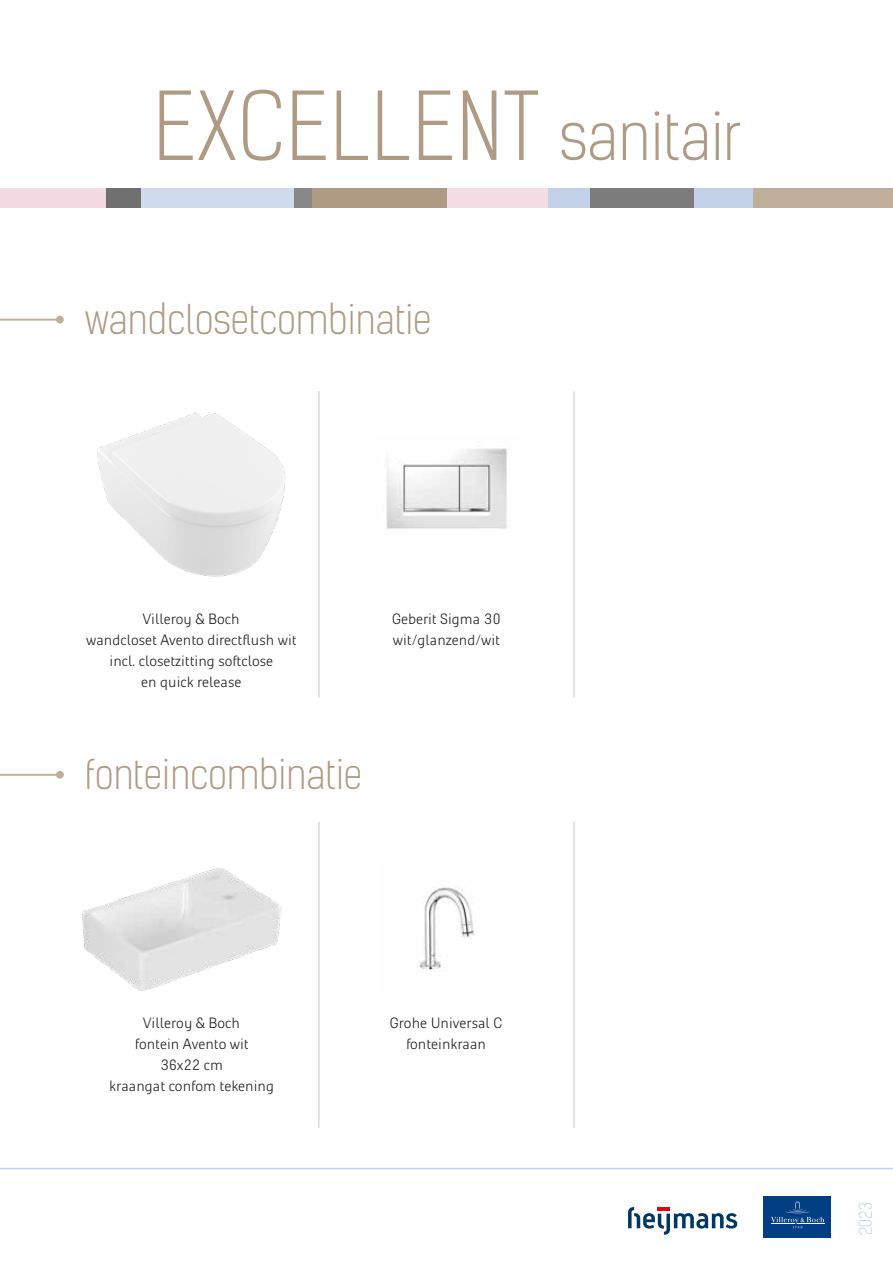
<style>
.page{position:relative;width:893px;height:1263px;background:#fff}
.page>*{position:absolute;margin:0;border:0;box-sizing:border-box;transform-origin:0 0}
.t1{font:300 90px "Kelson Sans";letter-spacing:.015em;color:#af9b83}
.t2{font:300 39px "Kelson Sans";color:#af9b83}
.t3{font:300 16.5px "Kelson Sans";color:#c4d2e9}
.t4{font:300 15px/21px "Heijmans";color:#1d1d1b;text-align:center}
.s1{font-size:63px}
</style>
<div class="page">
<img style="left:97px;top:413px;width:188px;height:164px">
<img style="left:419px;top:887px;width:55px;height:84px">
<hr style="left:0;top:1168px;width:893px;height:1px;background:#c4d2e9">
<img style="left:82px;top:867px;width:199px;height:124px">
<svg style="left:628px;top:1207px;width:110px;height:28px"></svg>
<div style="left:764px;top:1196px;width:67px;height:41px;background:#023e84"></div>
<svg style="left:771px;top:1201px;width:53px;height:27px"></svg>
<img style="left:386px;top:448px;width:121px;height:81px">
<div style="left:446px;top:188px;width:102px;height:19px;background:#f5dde5"></div>
<div style="left:548px;top:188px;width:42px;height:19px;background:#c4d2e9"></div>
<div style="left:293px;top:188px;width:19px;height:19px;background:#898888"></div>
<div style="left:753px;top:188px;width:140px;height:19px;background:#beae9a"></div>
<div style="left:0;top:188px;width:106px;height:19px;background:#f3d9e2"></div>
<div style="left:312px;top:188px;width:134px;height:19px;background:#af9b83"></div>
<div style="left:590px;top:188px;width:107px;height:19px;background:#7d7c7c"></div>
<div style="left:140px;top:188px;width:153px;height:19px;background:#d0dbed"></div>
<div style="left:106px;top:188px;width:34px;height:19px;background:#717070"></div>
<div style="left:694px;top:188px;width:59px;height:19px;background:#c4d2e9"></div>
<hr style="left:318px;top:391px;width:2px;height:306px;background:#d7dadf">
<hr style="left:318px;top:822px;width:2px;height:306px;background:#d7dadf">
<hr style="left:573px;top:391px;width:2px;height:306px;background:#d7dadf">
<hr style="left:573px;top:822px;width:2px;height:306px;background:#d7dadf">
<hr style="left:0;top:319px;width:60px;height:2px;background:#beae9a">
<div style="left:56px;top:316px;width:8px;height:8px;background:#beae9a;border-radius:50%"></div>
<hr style="left:0;top:774px;width:60px;height:2px;background:#beae9a">
<div style="left:56px;top:771px;width:8px;height:8px;background:#beae9a;border-radius:50%"></div>
<h1 class="t1" style="left:153px;top:72px;width:590px">EXCELLENT <span class="s1">sanitair</span></h1>
<h2 class="t2" style="left:85px;top:296px;width:348px">wandclosetcombinatie</h2>
<p class="t4" style="left:86px;top:608px;width:212px">Villeroy &amp; Boch<br>wandcloset Avento directflush wit incl. closetzitting softclose<br>en quick release</p>
<h2 class="t2" style="left:85px;top:751px;width:279px">fonteincombinatie</h2>
<p class="t4" style="left:392px;top:608px;width:110px;text-align:left">Geberit Sigma 30 wit/glanzend/wit</p>
<p class="t4" style="left:109px;top:1012px;width:166px">Villeroy &amp; Boch<br>fontein Avento wit<br>36x22 cm<br>kraangat confom tekening</p>
<p class="t4" style="left:390px;top:1012px;width:114px">Grohe Universal C fonteinkraan</p>
<p class="t3" style="left:856px;top:1235px;width:34px;rotate:-90deg">2023</p>
</div>
